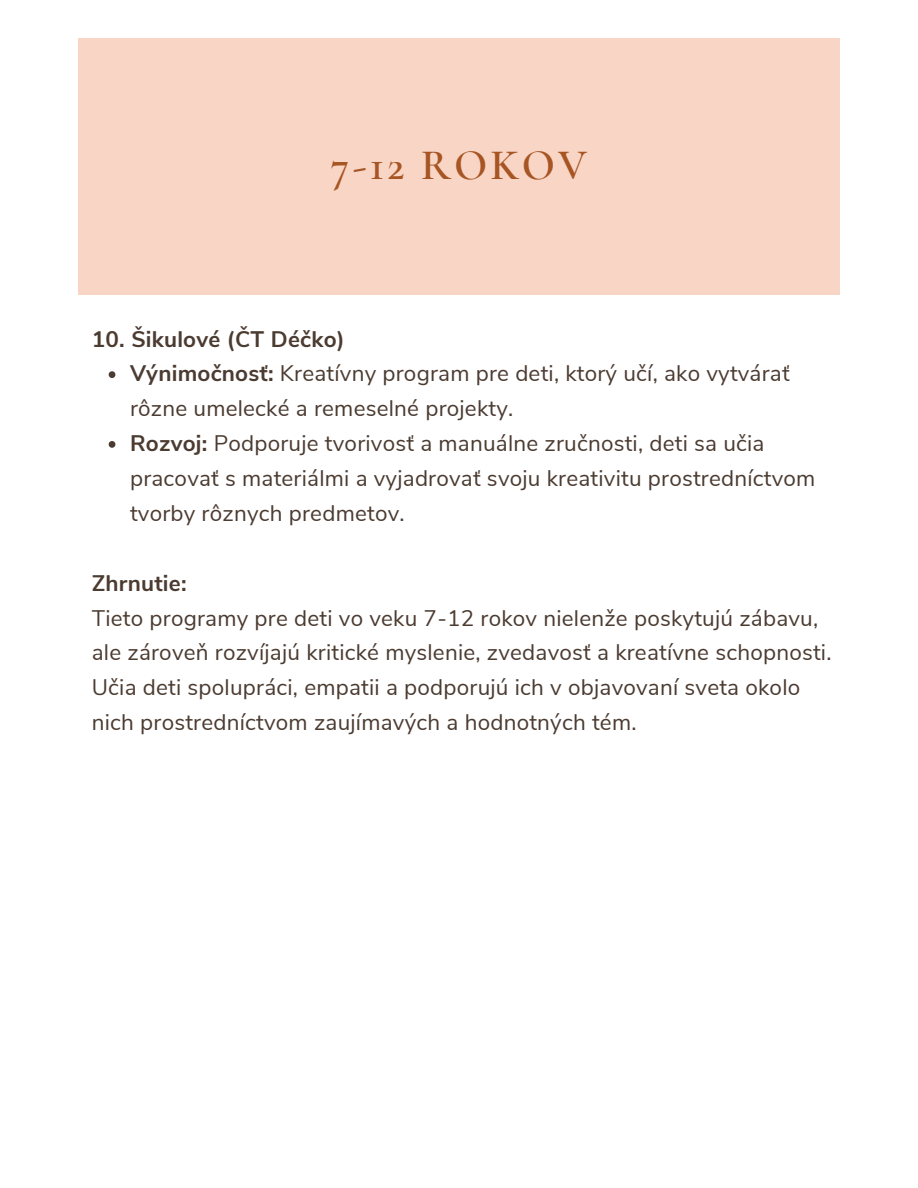
<style>
.page{position:relative;width:918px;height:1188px;background:#fff}
.page>*{position:absolute;margin:0;border:0;box-sizing:border-box;transform-origin:0 0}
.t1{font:600 43.5px "Cormorant Garamond";letter-spacing:.07em;color:#a65523}
.t2{font:22.5px/34.8px "Nunito Sans";letter-spacing:.01em;color:#4b3b31}
.t3{font:700 22.5px "Nunito Sans";letter-spacing:.01em;color:#4b3b31}
.s1{font-weight:700}
</style>
<div class="page">
<div style="left:78px;top:39px;width:762px;height:256px;background:#f9d1bf"></div>
<svg style="left:109px;top:371px;width:6px;height:7px"></svg>
<svg style="left:109px;top:441px;width:6px;height:7px"></svg>
<h1 class="t1" style="left:331px;top:139px;width:258px">7-12 ROKOV</h1>
<h2 class="t3" style="left:92px;top:324px;width:255px">10. Šikulové (ČT Déčko)</h2>
<p class="t2" style="left:130px;top:357px;width:661px"><span class="s1">Výnimočnosť:</span> Kreatívny program pre deti, ktorý učí, ako vytvárať rôzne umelecké a remeselné projekty.</p>
<p class="t2" style="left:130px;top:426px;width:687px"><span class="s1">Rozvoj:</span> Podporuje tvorivosť a manuálne zručnosti, deti sa učia pracovať s materiálmi a vyjadrovať svoju kreativitu prostredníctvom tvorby rôznych predmetov.</p>
<p class="t3" style="left:92px;top:568px;width:96px">Zhrnutie:</p>
<p class="t2" style="left:92px;top:601px;width:741px">Tieto programy pre deti vo veku 7-12 rokov nielenže poskytujú zábavu, ale zároveň rozvíjajú kritické myslenie, zvedavosť a kreatívne schopnosti.<br>Učia deti spolupráci, empatii a podporujú ich v objavovaní sveta okolo nich prostredníctvom zaujímavých a hodnotných tém.</p>
</div>
